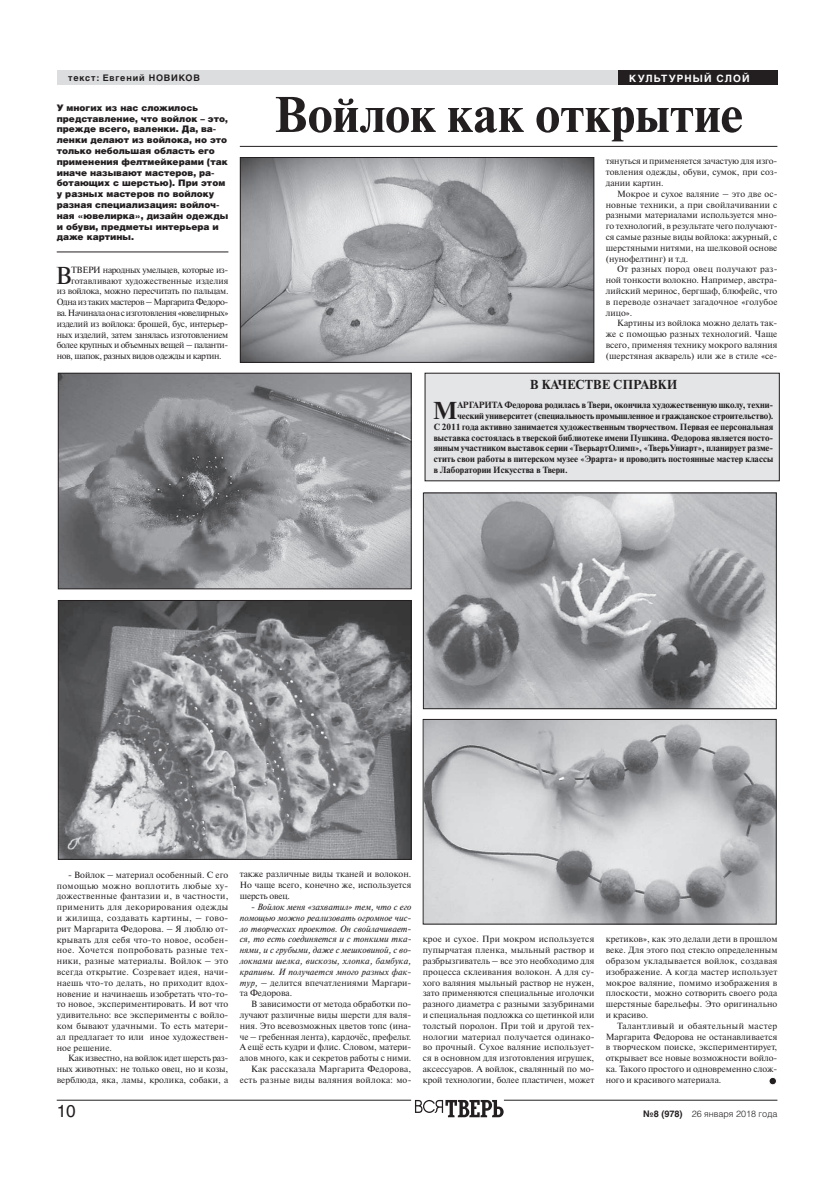
<style>
.page{position:relative;width:820px;height:1191px;background:#fff}
.page>*{position:absolute;margin:0;border:0;box-sizing:border-box;transform-origin:0 0}
.t1{font:700 50px "Newton C";letter-spacing:.01em;color:#231f20}
.t2{font:24.4px "Newton C";color:#231f20}
.t3{font:700 24.4px "Newton C";color:#231f20}
.t4{font:17px "Helios";color:#231f20}
.t5{font:700 13px "Newton C";letter-spacing:.19em;color:#231f20}
.t6{font:700 10px "Helios";letter-spacing:.115em;color:#fff}
.t7{font:9px/10.8px "Newton C";color:#231f20;text-align:justify}
.t8{font:700 9px "Newton C";color:#231f20}
.t9{font:900 9px/10.8px "Helios";color:#231f20}
.t10{font:italic 9px/10.8px "Newton C";letter-spacing:.005em;color:#231f20;text-align:justify}
.t11{font:9px "Newton C";letter-spacing:-.04em;color:#231f20}
.t12{font:9px "Newton C";letter-spacing:-.03em;color:#231f20}
.t13{font:9px "Newton C";letter-spacing:-.045em;color:#231f20}
.t14{font:9px "Newton C";letter-spacing:-.025em;color:#231f20}
.t15{font:300 9px "Helios";color:#231f20}
.t16{font:700 9px "Helios";letter-spacing:.1em;color:#231f20}
.s1{font-style:normal}
.s2{font-weight:700}
</style>
<div class="page">
<hr style="left:57px;top:1100px;width:354px;height:1px;background:#231f20">
<hr style="left:503px;top:1100px;width:274px;height:1px;background:#231f20">
<svg style="left:415px;top:1100px;width:88px;height:17px"></svg>
<hr style="left:57px;top:252px;width:171px;height:1px;background:#231f20">
<img style="left:425px;top:721px;width:349px;height:201px">
<div style="left:423px;top:719px;width:353px;height:205px;border:1px solid #231f20"></div>
<img style="left:242px;top:159px;width:350px;height:201px">
<div style="left:240px;top:157px;width:354px;height:205px;border:1px solid #231f20"></div>
<img style="left:60px;top:602px;width:349px;height:255px">
<div style="left:58px;top:600px;width:353px;height:259px;border:1px solid #231f20"></div>
<div style="left:57px;top:71px;width:720px;height:14px;background:#dcdddf"></div>
<div style="left:617px;top:71px;width:160px;height:14px;background:#231f20"></div>
<hr style="left:240px;top:146px;width:537px;height:1px;background:#231f20">
<img style="left:60px;top:375px;width:349px;height:212px">
<div style="left:58px;top:373px;width:353px;height:216px;border:1px solid #231f20"></div>
<img style="left:425px;top:495px;width:349px;height:212px">
<div style="left:423px;top:493px;width:353px;height:216px;border:1px solid #231f20"></div>
<div style="left:425px;top:373px;width:354px;height:108px;background:#e4e5e7"></div>
<div style="left:768px;top:1077px;width:8px;height:7px;background:#231f20;border-radius:50%"></div>
<div style="left:768px;top:1077px;width:8px;height:8px;border:1px solid #fff;border-radius:50%"></div>
<p class="t16" style="left:68px;top:73px;width:89px">текст: Евгений Новиков</p>
<p class="t6" style="left:629px;top:72px;width:122px">культурный слой</p>
<h1 class="t1" style="left:274px;top:87px;width:470px">Войлок как открытие</h1>
<p class="t9" style="left:57px;top:102px;width:173px">У многих из нас сложилось представление, что войлок – это, прежде всего, валенки. Да, ва&shy;ленки делают из войлока, но это только небольшая область его применения фелтмейкерами (так иначе называют мастеров, ра&shy;ботающих с шерстью). При этом у разных мастеров по войлоку разная специализация: войлоч&shy;ная «ювелирка», дизайн одежды и обуви, предметы интерьера и даже картины.</p>
<h2 class="t2" style="left:56px;top:262px;width:18px">В</h2>
<p class="t11" style="left:71px;top:265px;width:159px">Тв ери народных умельцев, которые из-</p>
<p class="t7" style="left:605px;top:156px;width:173px">тянуться и применяется зачастую для изго&shy;товления одежды, обуви, сумок, при соз&shy;дании картин.</p>
<p class="t7" style="left:605px;top:188px;width:173px;text-indent:11px">Мокрое и сухое валяние – это две ос&shy;новные техники, а при свойлачивании с разными материалами используется мно&shy;го технологий, в результате чего получают&shy;ся самые разные виды войлока: ажурный, с шерстяными нитями, на шелковой основе (нунофелтинг) и т.д.</p>
<p class="t7" style="left:605px;top:264px;width:173px;text-indent:11px">От разных пород овец получают раз&shy;ной тонкости волокно. Например, австра&shy;лийский меринос, бергшаф, блюфейс, что в переводе означает загадочное «голубое лицо».</p>
<p class="t7" style="left:605px;top:318px;width:173px;text-indent:11px">Картины из войлока можно делать так&shy;же с помощью разных технологий. Чаще всего, применяя технику мокрого валяния (шерстяная акварель) или же в стиле «се-</p>
<p class="t7" style="left:71px;top:275px;width:159px">готавливают художественные изделия</p>
<p class="t12" style="left:57px;top:286px;width:173px">из войлока, можно пересчитать по пальцам.</p>
<p class="t11" style="left:57px;top:297px;width:173px">Одна из таких мастеров – Маргарита Федоро-</p>
<p class="t13" style="left:57px;top:308px;width:173px">ва. Начинала она с изготовления «ювелирных»</p>
<p class="t12" style="left:57px;top:319px;width:173px">изделий из войлока: брошей, бус, интерьер-</p>
<p class="t14" style="left:57px;top:329px;width:173px">ных изделий, затем занялась изготовлением</p>
<p class="t11" style="left:57px;top:340px;width:173px">более крупных и объемных вещей – паланти-</p>
<p class="t11" style="left:57px;top:351px;width:166px">нов, шапок, разных видов одежды и картин.</p>
<h3 class="t5" style="left:529px;top:377px;width:149px">В качеств е справки</h3>
<h2 class="t3" style="left:432px;top:397px;width:26px">М</h2>
<p class="t8" style="left:457px;top:400px;width:317px">аргарита Федорова родилась в Твери, окончила художественную школу, техни-</p>
<p class="t8" style="left:457px;top:411px;width:317px">ческий университет (специальность промышленное и гражданское строительство).</p>
<p class="t8" style="left:433px;top:421px;width:341px">С 2011 года активно занимается художественным творчеством. Первая ее персональная</p>
<p class="t8" style="left:433px;top:432px;width:341px">выставка состоялась в тверской библиотеке имени Пушкина. Федорова является посто-</p>
<p class="t8" style="left:433px;top:443px;width:341px">янным участником выставок серии «ТверьартОлимп», «ТверьУниарт», планирует разме-</p>
<p class="t8" style="left:433px;top:454px;width:341px">стить свои работы в питерском музее «Эрарта» и проводить постоянные мастер классы</p>
<p class="t8" style="left:433px;top:465px;width:135px">в Лаборатории Искусства в Твери.</p>
<p class="t7" style="left:57px;top:869px;width:173px;text-indent:11px">- Войлок – материал особенный. С его помощью можно воплотить любые ху&shy;дожественные фантазии и, в частности, применить для декорирования одежды и жилища, создавать картины, – гово&shy;рит Маргарита Федорова. – Я люблю от&shy;крывать для себя что-то новое, особен&shy;ное. Хочется попробовать разные тех&shy;ники, разные материалы. Войлок – это всегда открытие. Созревает идея, начи&shy;наешь что-то делать, но приходит вдох&shy;новение и начинаешь изобретать что-то&shy;то новое, экспериментировать. И вот что удивительно: все эксперименты с войло&shy;ком бывают удачными. То есть матери&shy;ал предлагает то или иное художествен&shy;ное решение.</p>
<p class="t7" style="left:57px;top:1053px;width:173px;text-indent:11px">Как известно, на войлок идет шерсть раз&shy;ных животных: не только овец, но и козы, верблюда, яка, ламы, кролика, собаки, а</p>
<p class="t7" style="left:240px;top:869px;width:173px">также различные виды тканей и волокон.<br>Но чаще всего, конечно же, используется шерсть овец.</p>
<p class="t10" style="left:240px;top:901px;width:173px;text-indent:11px">- Войлок меня «захватил» тем, что с его помощью можно реализовать огромное чис&shy;ло творческих проектов. Он свойлачивает&shy;ся, то есть соединяется и с тонкими тка&shy;нями, и с грубыми, даже с мешковиной, с во&shy;локнами шелка, вискозы, хлопка, бамбука, крапивы. И получается много разных фак&shy;тур, – <span class="s1">делится впечатлениями Маргари&shy;та Федорова.</span></p>
<p class="t7" style="left:240px;top:998px;width:173px;text-align:right">В зависимости от метода обработки по&shy;лучают различные виды шерсти для валя&shy;ния. Это всевозможных цветов топс (ина&shy;че – гребенная лента), кардочёс, префельт.<br>А ещё есть кудри и флис. Словом, матери&shy;алов много, как и секретов работы с ними.<br>Как рассказала Маргарита Федорова, есть разные виды валяния войлока: мо-</p>
<p class="t7" style="left:422px;top:934px;width:173px">крое и сухое. При мокром используется пупырчатая пленка, мыльный раствор и разбрызгиватель – все это необходимо для процесса склеивания волокон. А для су&shy;хого валяния мыльный раствор не нужен, зато применяются специальные иголочки разного диаметра с разными зазубринами и специальная подложка со щетинкой или толстый поролон. При той и другой тех&shy;нологии материал получается одинако&shy;во прочный. Сухое валяние использует&shy;ся в основном для изготовления игрушек, аксессуаров. А войлок, свалянный по мо&shy;крой технологии, более пластичен, может</p>
<p class="t7" style="left:605px;top:934px;width:173px">кретиков», как это делали дети в прошлом веке. Для этого под стекло определенным образом укладывается войлок, создавая изображение. А когда мастер использует мокрое валяние, помимо изображения в плоскости, можно сотворить своего рода шерстяные барельефы. Это оригинально и красиво.</p>
<p class="t7" style="left:605px;top:1020px;width:173px;text-indent:11px">Талантливый и обаятельный мастер Маргарита Федорова не останавливается в творческом поиске, экспериментирует, открывает все новые возможности войло&shy;ка. Такого простого и одновременно слож&shy;ного и красивого материала.</p>
<h3 class="t4" style="left:57px;top:1100px;width:21px">10</h3>
<p class="t15" style="left:643px;top:1108px;width:136px"><span class="s2">№8 (978)</span> 26 января 2018 года</p>
</div>
